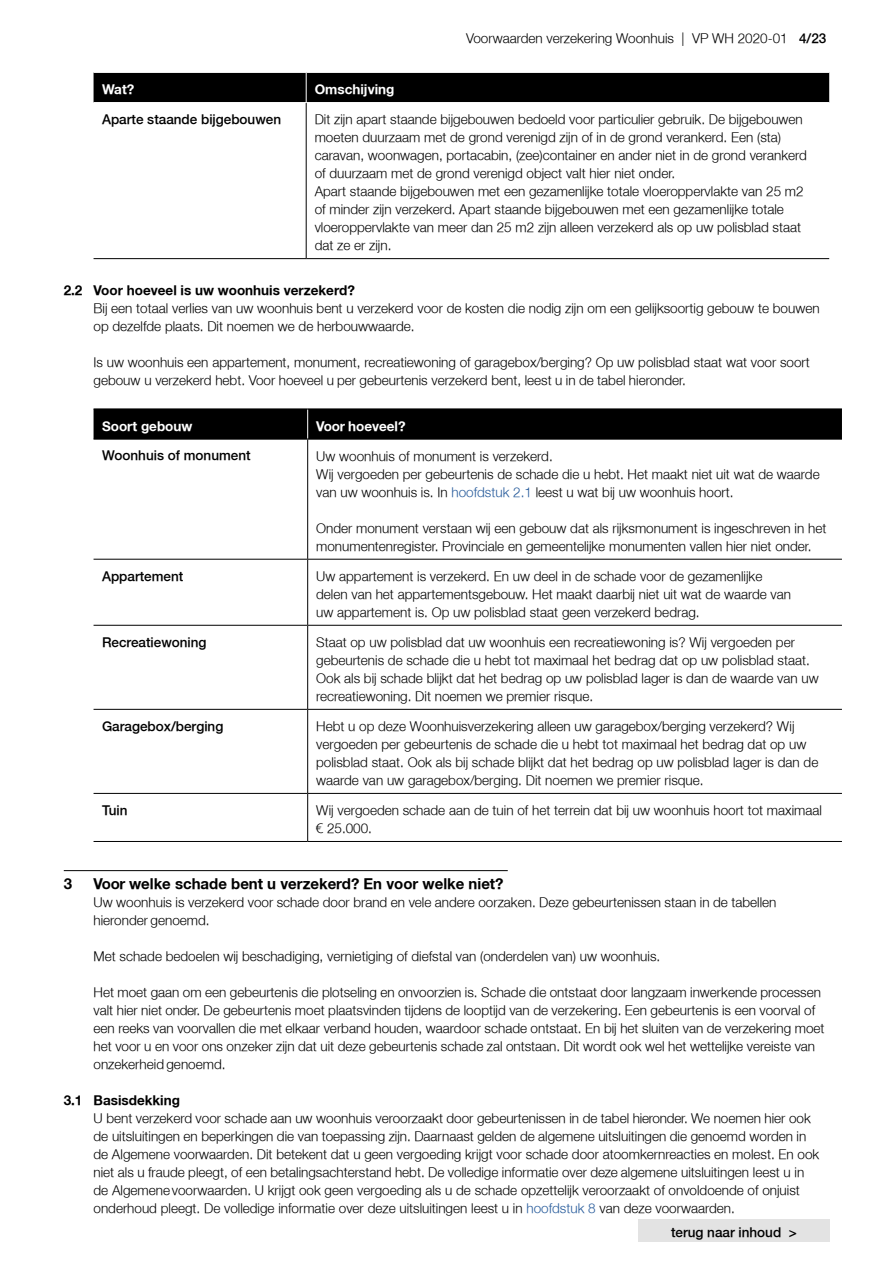
<style>
.page{position:relative;width:893px;height:1263px;background:#fff}
.page>*{position:absolute;margin:0;border:0;box-sizing:border-box;transform-origin:0 0}
.t1{font:700 15px "Fortis Helvetica";color:#000}
.t2{font:300 13.5px/18px "Fortis Helvetica";color:#000}
.t3{font:300 13.5px "Fortis Helvetica";color:#000}
.t4{font:700 13.5px "Fortis Helvetica";color:#000}
.t5{font:700 13.5px "Fortis Helvetica";color:#fff}
.s1{font-style:inherit}
.s2{color:#275b9b}
</style>
<div class="page">
<div style="left:638px;top:1219px;width:192px;height:23px;background:#e3e3e3"></div>
<hr style="left:64px;top:870px;width:444px;height:1px;background:#000">
<hr style="left:94px;top:258px;width:212px;height:1px;background:#000">
<hr style="left:306px;top:103px;width:1px;height:155px;background:#000">
<hr style="left:306px;top:258px;width:523px;height:1px;background:#000">
<div style="left:94px;top:72px;width:735px;height:30px;background:#000"></div>
<hr style="left:306px;top:72px;width:523px;height:1px;background:#fff">
<div style="left:94px;top:410px;width:748px;height:29px;background:#000"></div>
<hr style="left:307px;top:409px;width:1px;height:30px;background:#fff">
<hr style="left:94px;top:409px;width:214px;height:1px;background:#000">
<hr style="left:308px;top:409px;width:534px;height:1px;background:#000">
<hr style="left:94px;top:439px;width:214px;height:1px;background:#000">
<hr style="left:307px;top:439px;width:1px;height:120px;background:#000">
<hr style="left:308px;top:439px;width:534px;height:1px;background:#000">
<hr style="left:94px;top:559px;width:214px;height:1px;background:#000">
<hr style="left:307px;top:560px;width:1px;height:65px;background:#000">
<hr style="left:308px;top:559px;width:534px;height:1px;background:#000">
<hr style="left:94px;top:625px;width:214px;height:1px;background:#000">
<hr style="left:307px;top:626px;width:1px;height:83px;background:#000">
<hr style="left:308px;top:625px;width:534px;height:1px;background:#000">
<hr style="left:94px;top:709px;width:214px;height:1px;background:#000">
<hr style="left:307px;top:710px;width:1px;height:83px;background:#000">
<hr style="left:308px;top:709px;width:534px;height:1px;background:#000">
<hr style="left:94px;top:793px;width:214px;height:1px;background:#000">
<hr style="left:94px;top:841px;width:214px;height:1px;background:#000">
<hr style="left:307px;top:794px;width:1px;height:47px;background:#000">
<hr style="left:308px;top:793px;width:534px;height:1px;background:#000">
<hr style="left:308px;top:841px;width:534px;height:1px;background:#000">
<p class="t2" style="left:466px;top:29px;width:362px">Voorwaarden verzekering Woonhuis | VP WH 2020-01 <span class="s1">4/23</span></p>
<p class="t5" style="left:102px;top:81px;width:34px">Wat?</p>
<p class="t5" style="left:315px;top:81px;width:81px">Omschijving</p>
<p class="t3" style="left:102px;top:111px;width:181px">Aparte staande bijgebouwen</p>
<p class="t2" style="left:315px;top:111px;width:494px">Dit zijn apart staande bijgebouwen bedoeld voor particulier gebruik. De bijgebouwen moeten duurzaam met de grond verenigd zijn of in de grond verankerd. Een (sta) caravan, woonwagen, portacabin, (zee)container en ander niet in de grond verankerd of duurzaam met de grond verenigd object valt hier niet onder.<br>Apart staande bijgebouwen met een gezamenlijke totale vloeroppervlakte van 25 m2 of minder zijn verzekerd. Apart staande bijgebouwen met een gezamenlijke totale vloeroppervlakte van meer dan 25 m2 zijn alleen verzekerd als op uw polisblad staat dat ze er zijn.</p>
<p class="t4" style="left:64px;top:281px;width:293px">2.2 Voor hoeveel is uw woonhuis verzekerd?</p>
<p class="t2" style="left:94px;top:299px;width:727px">Bij een totaal verlies van uw woonhuis bent u verzekerd voor de kosten die nodig zijn om een gelijksoortig gebouw te bouwen op dezelfde plaats. Dit noemen we de herbouwwaarde.</p>
<p class="t2" style="left:94px;top:353px;width:718px">Is uw woonhuis een appartement, monument, recreatiewoning of garagebox/berging? Op uw polisblad staat wat voor soort gebouw u verzekerd hebt. Voor hoeveel u per gebeurtenis verzekerd bent, leest u in de tabel hieronder.</p>
<p class="t5" style="left:102px;top:417px;width:92px">Soort gebouw</p>
<p class="t5" style="left:316px;top:417px;width:91px">Voor hoeveel?</p>
<p class="t3" style="left:102px;top:448px;width:150px">Woonhuis of monument</p>
<p class="t2" style="left:316px;top:447px;width:505px">Uw woonhuis of monument is verzekerd.<br>Wij vergoeden per gebeurtenis de schade die u hebt. Het maakt niet uit wat de waarde van uw woonhuis is. In <span class="s2">hoofdstuk 2.1</span> leest u wat bij uw woonhuis hoort.</p>
<p class="t2" style="left:316px;top:519px;width:512px">Onder monument verstaan wij een gebouw dat als rijksmonument is ingeschreven in het monumentenregister. Provinciale en gemeentelijke monumenten vallen hier niet onder.</p>
<p class="t3" style="left:102px;top:568px;width:83px">Appartement</p>
<p class="t2" style="left:316px;top:567px;width:476px">Uw appartement is verzekerd. En uw deel in de schade voor de gezamenlijke delen van het appartementsgebouw. Het maakt daarbij niet uit wat de waarde van uw appartement is. Op uw polisblad staat geen verzekerd bedrag.</p>
<p class="t3" style="left:102px;top:634px;width:106px">Recreatiewoning</p>
<p class="t2" style="left:316px;top:633px;width:504px">Staat op uw polisblad dat uw woonhuis een recreatiewoning is? Wij vergoeden per gebeurtenis de schade die u hebt tot maximaal het bedrag dat op uw polisblad staat.<br>Ook als bij schade blijkt dat het bedrag op uw polisblad lager is dan de waarde van uw recreatiewoning. Dit noemen we premier risque.</p>
<p class="t3" style="left:102px;top:718px;width:123px">Garagebox/berging</p>
<p class="t2" style="left:316px;top:717px;width:504px">Hebt u op deze Woonhuisverzekering alleen uw garagebox/berging verzekerd? Wij vergoeden per gebeurtenis de schade die u hebt tot maximaal het bedrag dat op uw polisblad staat. Ook als bij schade blijkt dat het bedrag op uw polisblad lager is dan de waarde van uw garagebox/berging. Dit noemen we premier risque.</p>
<p class="t3" style="left:102px;top:802px;width:27px">Tuin</p>
<p class="t2" style="left:316px;top:801px;width:507px">Wij vergoeden schade aan de tuin of het terrein dat bij uw woonhuis hoort tot maximaal € 25.000.</p>
<p class="t1" style="left:64px;top:874px;width:10px">3</p>
<p class="t1" style="left:94px;top:874px;width:412px">Voor welke schade bent u verzekerd? En voor welke niet?</p>
<p class="t2" style="left:94px;top:893px;width:684px">Uw woonhuis is verzekerd voor schade door brand en vele andere oorzaken. Deze gebeurtenissen staan in de tabellen hieronder genoemd.</p>
<p class="t2" style="left:94px;top:947px;width:568px">Met schade bedoelen wij beschadiging, vernietiging of diefstal van (onderdelen van) uw woonhuis.</p>
<p class="t2" style="left:94px;top:983px;width:732px">Het moet gaan om een gebeurtenis die plotseling en onvoorzien is. Schade die ontstaat door langzaam inwerkende processen valt hier niet onder. De gebeurtenis moet plaatsvinden tijdens de looptijd van de verzekering. Een gebeurtenis is een voorval of een reeks van voorvallen die met elkaar verband houden, waardoor schade ontstaat. En bij het sluiten van de verzekering moet het voor u en voor ons onzeker zijn dat uit deze gebeurtenis schade zal ontstaan. Dit wordt ook wel het wettelijke vereiste van onzekerheid genoemd.</p>
<p class="t4" style="left:64px;top:1091px;width:118px">3.1 Basisdekking</p>
<p class="t2" style="left:94px;top:1109px;width:727px">U bent verzekerd voor schade aan uw woonhuis veroorzaakt door gebeurtenissen in de tabel hieronder. We noemen hier ook de uitsluitingen en beperkingen die van toepassing zijn. Daarnaast gelden de algemene uitsluitingen die genoemd worden in de Algemene voorwaarden. Dit betekent dat u geen vergoeding krijgt voor schade door atoomkernreacties en molest. En ook niet als u fraude pleegt, of een betalingsachterstand hebt. De volledige informatie over deze algemene uitsluitingen leest u in de Algemene voorwaarden. U krijgt ook geen vergoeding als u de schade opzettelijk veroorzaakt of onvoldoende of onjuist onderhoud pleegt. De volledige informatie over deze uitsluitingen leest u in <span class="s2">hoofdstuk 8</span> van deze voorwaarden.</p>
<p class="t3" style="left:671px;top:1224px;width:127px">terug naar inhoud &gt;</p>
</div>
